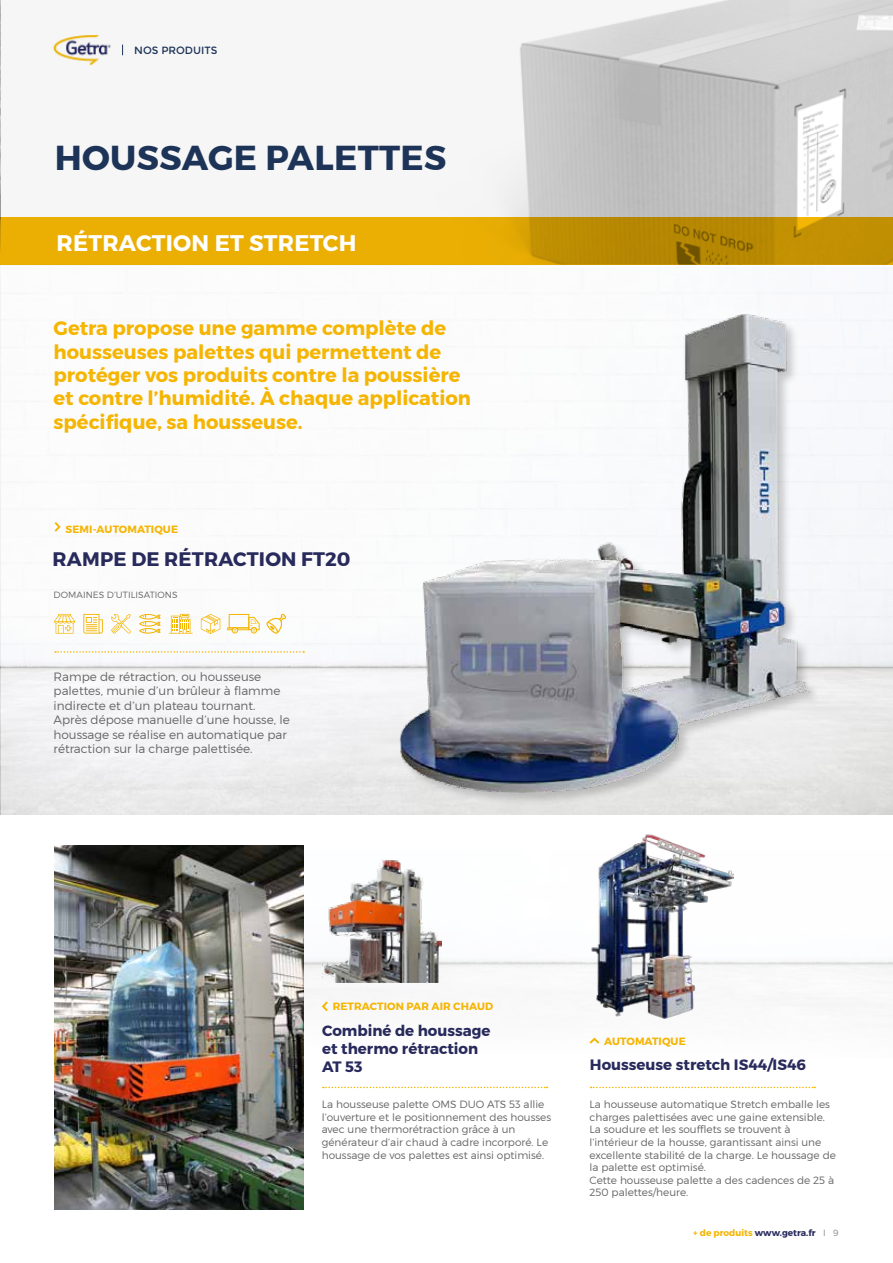
<style>
.page{position:relative;width:893px;height:1263px;background:#fff}
.page>*{position:absolute;margin:0;border:0;box-sizing:border-box;transform-origin:0 0}
.t1{font:700 34.5px "Montserrat";letter-spacing:.01em;color:#1d3458}
.t2{font:700 22.5px "Montserrat";letter-spacing:.01em;color:#fff}
.t3{font:700 19.5px/23.4px "Montserrat";color:#f5b503}
.t4{font:700 19.5px "Montserrat";letter-spacing:.01em;color:#282a5c}
.t5{font:700 15px/18px "Montserrat";color:#282a5c}
.t6{font:300 12px/14.4px "Montserrat";color:#646363}
.t7{font:300 10.5px/12.6px "Montserrat";color:#646363}
.t8{font:700 10.5px "Montserrat";letter-spacing:.01em;color:#f5b503}
.t9{font:10.5px "Montserrat";color:#1d3458}
.t10{font:700 9px "Montserrat";color:#282a5c}
.t11{font:300 9px "Montserrat";letter-spacing:.01em;color:#646363}
.s1{color:#f5b503}
.s2{font-weight:300;color:#8a8a8a}
</style>
<div class="page">
<img style="left:304px;top:873px;width:589px;height:170px">
<img style="left:790px;top:0;width:103px;height:218px">
<svg style="left:1px;top:0;width:789px;height:218px;fill:#f6f6f6"></svg>
<img style="left:0;top:0;width:1px;height:273px">
<svg style="left:0;top:218px;width:893px;height:47px;background:#d69f02"></svg>
<svg style="left:55px;top:651px;width:249px;height:2px"></svg>
<svg style="left:55px;top:522px;width:6px;height:10px"></svg>
<svg style="left:54px;top:614px;width:21px;height:20px"></svg>
<svg style="left:83px;top:614px;width:20px;height:20px"></svg>
<svg style="left:111px;top:614px;width:20px;height:20px"></svg>
<svg style="left:139px;top:614px;width:22px;height:20px"></svg>
<svg style="left:169px;top:614px;width:24px;height:20px"></svg>
<svg style="left:201px;top:614px;width:19px;height:20px"></svg>
<svg style="left:227px;top:614px;width:33px;height:19px"></svg>
<svg style="left:266px;top:614px;width:20px;height:20px"></svg>
<img style="left:54px;top:845px;width:249px;height:365px">
<svg style="left:322px;top:1001px;width:6px;height:10px"></svg>
<svg style="left:323px;top:1087px;width:224px;height:1px"></svg>
<img style="left:53px;top:34px;width:57px;height:32px">
<div style="left:399px;top:313px;width:423px;height:494px;background:#000;opacity:.2"></div>
<img style="left:398px;top:313px;width:418px;height:480px">
<svg style="left:589px;top:1037px;width:10px;height:7px"></svg>
<svg style="left:591px;top:1087px;width:224px;height:1px"></svg>
<img style="left:589px;top:834px;width:144px;height:187px">
<img style="left:322px;top:859px;width:119px;height:124px">
<p class="t9" style="left:134px;top:44px;width:85px">NOS PRODUITS</p>
<h1 class="t1" style="left:55px;top:136px;width:393px">HOUSSAGE PALETTES</h1>
<h2 class="t2" style="left:57px;top:229px;width:301px">RÉTRACTION ET STRETCH</h2>
<h3 class="t3" style="left:54px;top:317px;width:419px">Getra propose une gamme complète de housseuses palettes qui permettent de protéger vos produits contre la poussière et contre l’humidité. À chaque application spécifique, sa housseuse.</h3>
<p class="t8" style="left:66px;top:523px;width:114px">SEMI-AUTOMATIQUE</p>
<h3 class="t4" style="left:53px;top:547px;width:299px">RAMPE DE RÉTRACTION FT20</h3>
<p class="t11" style="left:54px;top:589px;width:126px">DOMAINES D’UTILISATIONS</p>
<p class="t6" style="left:54px;top:669px;width:238px">Rampe de rétraction, ou housseuse palettes, munie d’un brûleur à flamme indirecte et d’un plateau tournant.<br>Après dépose manuelle d’une housse, le houssage se réalise en automatique par rétraction sur la charge palettisée.</p>
<p class="t8" style="left:333px;top:1000px;width:162px">RETRACTION PAR AIR CHAUD</p>
<h3 class="t5" style="left:322px;top:1021px;width:170px">Combiné de houssage et thermo rétraction<br>AT 53</h3>
<p class="t7" style="left:322px;top:1098px;width:231px">La housseuse palette OMS DUO ATS 53 allie l’ouverture et le positionnement des housses avec une thermorétraction grâce à un générateur d’air chaud à cadre incorporé. Le houssage de vos palettes est ainsi optimisé.</p>
<p class="t8" style="left:604px;top:1034px;width:83px">AUTOMATIQUE</p>
<h3 class="t5" style="left:590px;top:1056px;width:218px">Housseuse stretch IS44/IS46</h3>
<p class="t7" style="left:589px;top:1098px;width:248px">La housseuse automatique Stretch emballe les charges palettisées avec une gaine extensible.<br>La soudure et les soufflets se trouvent à l’intérieur de la housse, garantissant ainsi une excellente stabilité de la charge. Le houssage de la palette est optimisé.<br>Cette housseuse palette a des cadences de 25 à 250 palettes/heure.</p>
<p class="t10" style="left:693px;top:1227px;width:147px"><span class="s1">+ de produits</span> www.getra.fr <span class="s2">I 9</span></p>
</div>
